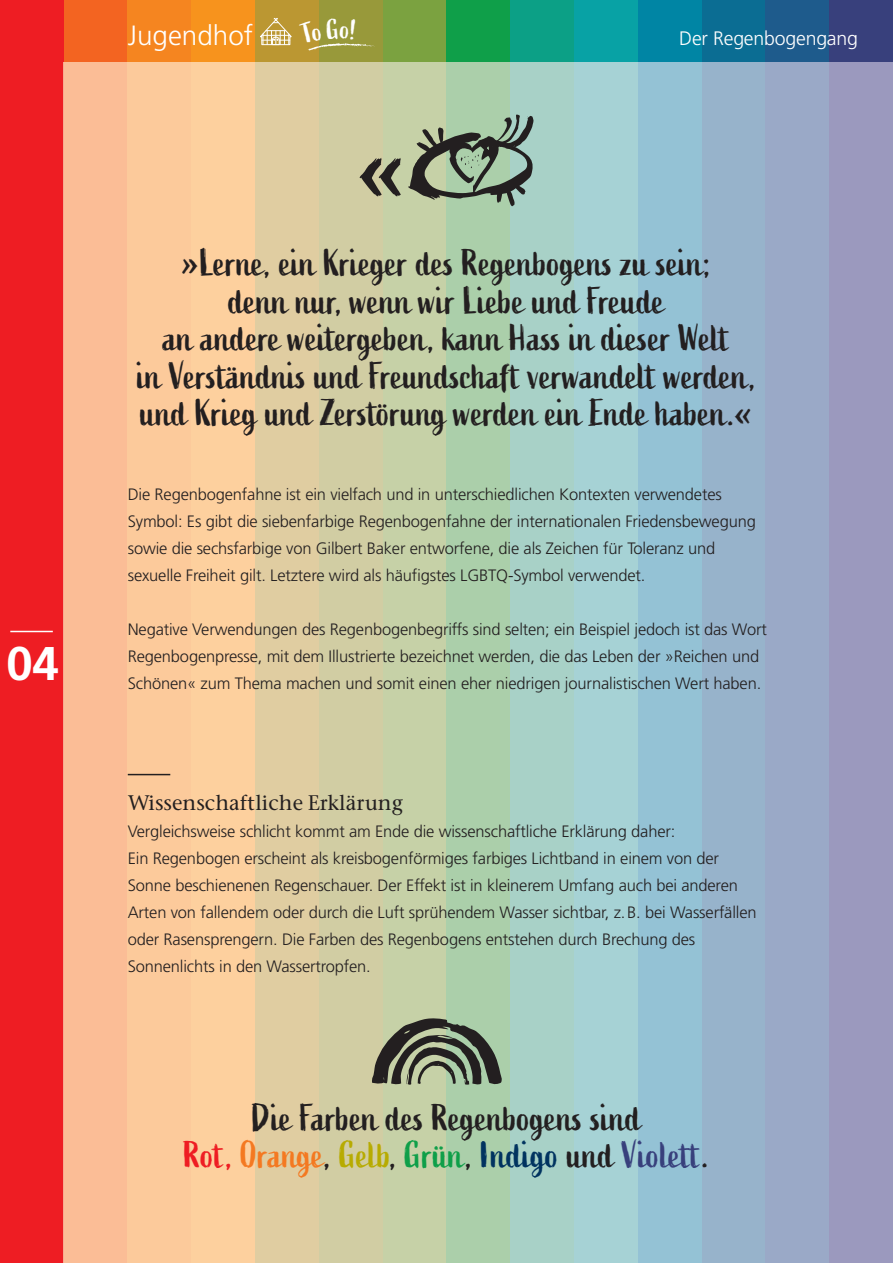
<style>
.page{position:relative;width:893px;height:1263px;background:#fff}
.page>*{position:absolute;margin:0;border:0;box-sizing:border-box;transform-origin:0 0}
.t1{font:700 47.25px "Frutiger LT Pro";color:#fff}
.t2{font:37.5px/37.5px "Active";color:#231f20;text-align:center}
.t3{font:300 27.9px "Frutiger LT Pro";color:#fff}
.t4{font:500 21px "Stone Serif ITC Pro";color:#231f20}
.t5{font:300 19.5px "Frutiger LT Pro";letter-spacing:-.01em;color:#fff}
.t6{font:300 16.5px/27px "Frutiger LT Pro";letter-spacing:-.01em;color:#231f20}
.s1{color:#ee1d23}
.s2{color:#f47921}
.s3{color:#b7ab01}
.s4{color:#0f9f49}
.s5{color:#013360}
.s6{color:#38407c}
</style>
<div class="page">
<div style="left:0;top:0;width:64px;height:1263px;background:#ee1d23"></div>
<div style="left:64px;top:0;width:64px;height:1263px;background:#f36421"></div>
<div style="left:128px;top:0;width:63px;height:1263px;background:#f58520"></div>
<div style="left:191px;top:0;width:64px;height:1263px;background:#f7931d"></div>
<div style="left:255px;top:0;width:64px;height:1263px;background:#bb9732"></div>
<div style="left:319px;top:0;width:64px;height:1263px;background:#98993a"></div>
<div style="left:383px;top:0;width:63px;height:1263px;background:#7ba240"></div>
<div style="left:446px;top:0;width:64px;height:1263px;background:#0f9f49"></div>
<div style="left:510px;top:0;width:64px;height:1263px;background:#0ca086"></div>
<div style="left:574px;top:0;width:64px;height:1263px;background:#08a2a5"></div>
<div style="left:638px;top:0;width:64px;height:1263px;background:#0085a4"></div>
<div style="left:702px;top:0;width:63px;height:1263px;background:#0b6d93"></div>
<div style="left:765px;top:0;width:64px;height:1263px;background:#1e5b8c"></div>
<div style="left:829px;top:0;width:64px;height:1263px;background:#38407c"></div>
<div style="left:64px;top:63px;width:64px;height:1200px;background:#fbbd96"></div>
<div style="left:128px;top:63px;width:63px;height:1200px;background:#fcca9b"></div>
<div style="left:191px;top:63px;width:64px;height:1200px;background:#fdd09e"></div>
<div style="left:255px;top:63px;width:64px;height:1200px;background:#e0cda1"></div>
<div style="left:319px;top:63px;width:64px;height:1200px;background:#d1cda3"></div>
<div style="left:383px;top:63px;width:63px;height:1200px;background:#c6d1a7"></div>
<div style="left:446px;top:63px;width:64px;height:1200px;background:#abcfaa"></div>
<div style="left:510px;top:63px;width:64px;height:1200px;background:#a8d1c7"></div>
<div style="left:574px;top:63px;width:64px;height:1200px;background:#a6d2d5"></div>
<div style="left:638px;top:63px;width:64px;height:1200px;background:#94c2d5"></div>
<div style="left:702px;top:63px;width:63px;height:1200px;background:#97b3cb"></div>
<div style="left:765px;top:63px;width:64px;height:1200px;background:#9aa9c7"></div>
<div style="left:829px;top:63px;width:64px;height:1200px;background:#9b99be"></div>
<hr style="left:10px;top:631px;width:43px;height:1px;background:#fff">
<svg style="left:260px;top:18px;width:32px;height:27px"></svg>
<hr style="left:128px;top:774px;width:42px;height:1px;background:#231f20">
<svg style="left:372px;top:1018px;width:130px;height:67px"></svg>
<svg style="left:359px;top:158px;width:42px;height:39px"></svg>
<svg style="left:408px;top:114px;width:126px;height:92px"></svg>
<svg style="left:308px;top:43px;width:67px;height:8px"></svg>
<h3 class="t3" style="left:128px;top:19px;width:127px">Jugendhof</h3>
<p class="t5" style="left:679px;top:27px;width:180px">Der Regenbogengang</p>
<h1 class="t1" style="left:6px;top:635px;width:54px">04</h1>
<h2 class="t2" style="left:137px;top:245px;width:620px">»Lerne, ein Krieger des Regenbogens zu sein;<br>denn nur, wenn wir Liebe und Freude<br>an andere weitergeben, kann Hass in dieser Welt<br>in Verständnis und Freundschaft verwandelt werden, und Krieg und Zerstörung werden ein Ende haben.«</h2>
<p class="t6" style="left:128px;top:480px;width:630px">Die Regenbogenfahne ist ein vielfach und in unterschiedlichen Kontexten verwendetes Symbol: Es gibt die siebenfarbige Regenbogenfahne der internationalen Friedensbewegung sowie die sechsfarbige von Gilbert Baker entworfene, die als Zeichen für Toleranz und sexuelle Freiheit gilt. Letztere wird als häufigstes LGBTQ-Symbol verwendet.</p>
<p class="t6" style="left:128px;top:615px;width:641px">Negative Verwendungen des Regenbogenbegriffs sind selten; ein Beispiel jedoch ist das Wort<br>Regenbogenpresse, mit dem Illustrierte bezeichnet werden, die das Leben der »Reichen und<br>Schönen« zum Thema machen und somit einen eher niedrigen journalistischen Wert haben.</p>
<p class="t4" style="left:128px;top:790px;width:277px">Wissenschaftliche Erklärung</p>
<p class="t6" style="left:128px;top:818px;width:630px">Vergleichsweise schlicht kommt am Ende die wissenschaftliche Erklärung daher:<br>Ein Regenbogen erscheint als kreisbogenförmiges farbiges Lichtband in einem von der Sonne beschienenen Regenschauer. Der Effekt ist in kleinerem Umfang auch bei anderen Arten von fallendem oder durch die Luft sprühendem Wasser sichtbar, z. B. bei Wasserfällen oder Rasensprengern. Die Farben des Regenbogens entstehen durch Brechung des Sonnenlichts in den Wassertropfen.</p>
<h2 class="t2" style="left:184px;top:1099px;width:527px">Die Farben des Regenbogens sind<br><span class="s1">Rot,</span> <span class="s2">Orange</span>, <span class="s3">Gelb</span>, <span class="s4">Grün</span>, <span class="s5">Indigo</span> und <span class="s6">Violett</span>.</h2>
</div>
